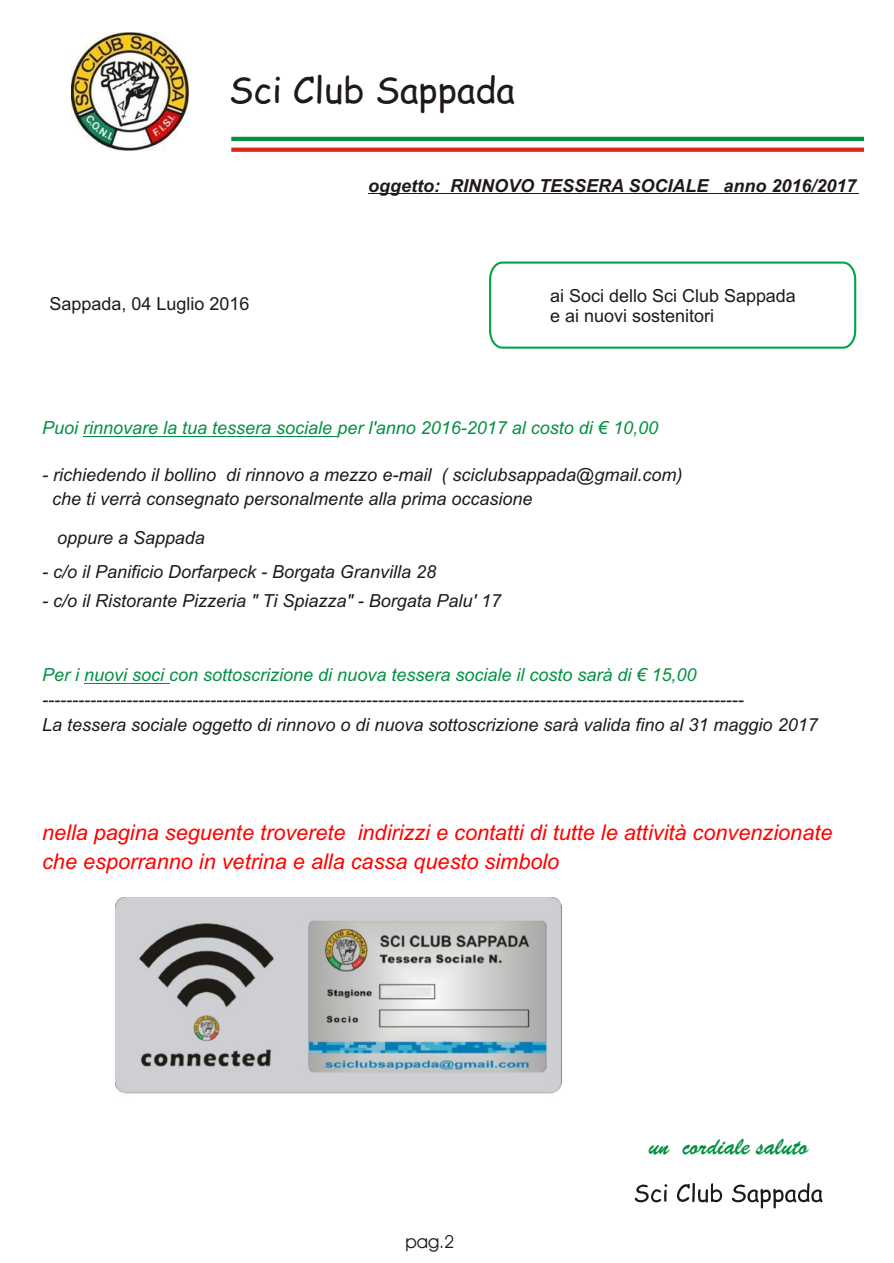
<style>
.page{position:relative;width:894px;height:1263px;background:#fff}
.page>*{position:absolute;margin:0;border:0;box-sizing:border-box;transform-origin:0 0}
.t1{font:36px "Comic Sans MS";color:#1f1a17}
.t2{font:24px "Brush Script BT";color:#009140}
.t3{font:italic 21.75px/29.7px "Arial";color:#f00}
.t4{font:italic 18px/24.8px "Arial";color:#1f1a17}
.t5{font:italic 18px "Arial";color:#009140}
.t6{font:18px/20.1px "Arial";color:#1f1a17}
.t7{font:italic 700 18px "Arial";color:#1f1a17}
.t8{font:18px "Avant Garde Bk BT";color:#1f1a17}
</style>
<div class="page">
<hr style="left:368px;top:193px;width:490px;height:1px;background:#1f1a17">
<svg style="left:489px;top:261px;width:368px;height:88px"></svg>
<img style="left:71px;top:33px;width:118px;height:117px">
<svg style="left:231px;top:148px;width:633px;height:4px;background:#da2e25"></svg>
<hr style="left:231px;top:137px;width:633px;height:4px;background:#009140">
<hr style="left:83px;top:436px;width:254px;height:1px;background:#009140">
<hr style="left:84px;top:683px;width:85px;height:1px;background:#009140">
<svg style="left:635px;top:1183px;width:188px;height:25px"></svg>
<img style="left:115px;top:898px;width:447px;height:196px">
<h1 class="t1" style="left:229px;top:74px;width:288px">Sci Club Sappada</h1>
<p class="t6" style="left:50px;top:295px;width:201px">Sappada, 04 Luglio 2016</p>
<p class="t7" style="left:368px;top:179px;width:490px">oggetto: RINNOVO TESSERA SOCIALE anno 2016/2017</p>
<p class="t6" style="left:550px;top:287px;width:247px">ai Soci dello Sci Club Sappada e ai nuovi sostenitori</p>
<p class="t5" style="left:42px;top:421px;width:617px">Puoi rinnovare la tua tessera sociale per l'anno 2016-2017 al costo di € 10,00</p>
<p class="t4" style="left:52px;top:464px;width:632px;text-indent:-10px">- richiedendo il bollino di rinnovo a mezzo e-mail ( sciclubsappada@gmail.com) che ti verrà consegnato personalmente alla prima occasione</p>
<p class="t4" style="left:57px;top:527px;width:149px">oppure a Sappada</p>
<p class="t4" style="left:42px;top:561px;width:395px">- c/o il Panificio Dorfarpeck - Borgata Granvilla 28</p>
<p class="t4" style="left:42px;top:590px;width:460px">- c/o il Ristorante Pizzeria " Ti Spiazza" - Borgata Palu' 17</p>
<p class="t5" style="left:42px;top:668px;width:656px">Per i nuovi soci con sottoscrizione di nuova tessera sociale il costo sarà di € 15,00</p>
<p class="t4" style="left:42px;top:689px;width:777px">---------------------------------------------------------------------------------------------------------------------<br>La tessera sociale oggetto di rinnovo o di nuova sottoscrizione sarà valida fino al 31 maggio 2017</p>
<p class="t3" style="left:42px;top:819px;width:792px">nella pagina seguente troverete indirizzi e contatti di tutte le attività convenzionate che esporranno in vetrina e alla cassa questo simbolo</p>
<p class="t8" style="left:406px;top:1235px;width:50px">pag.2</p>
<h2 class="t2" style="left:649px;top:1135px;width:161px">un cordiale saluto</h2>
</div>
